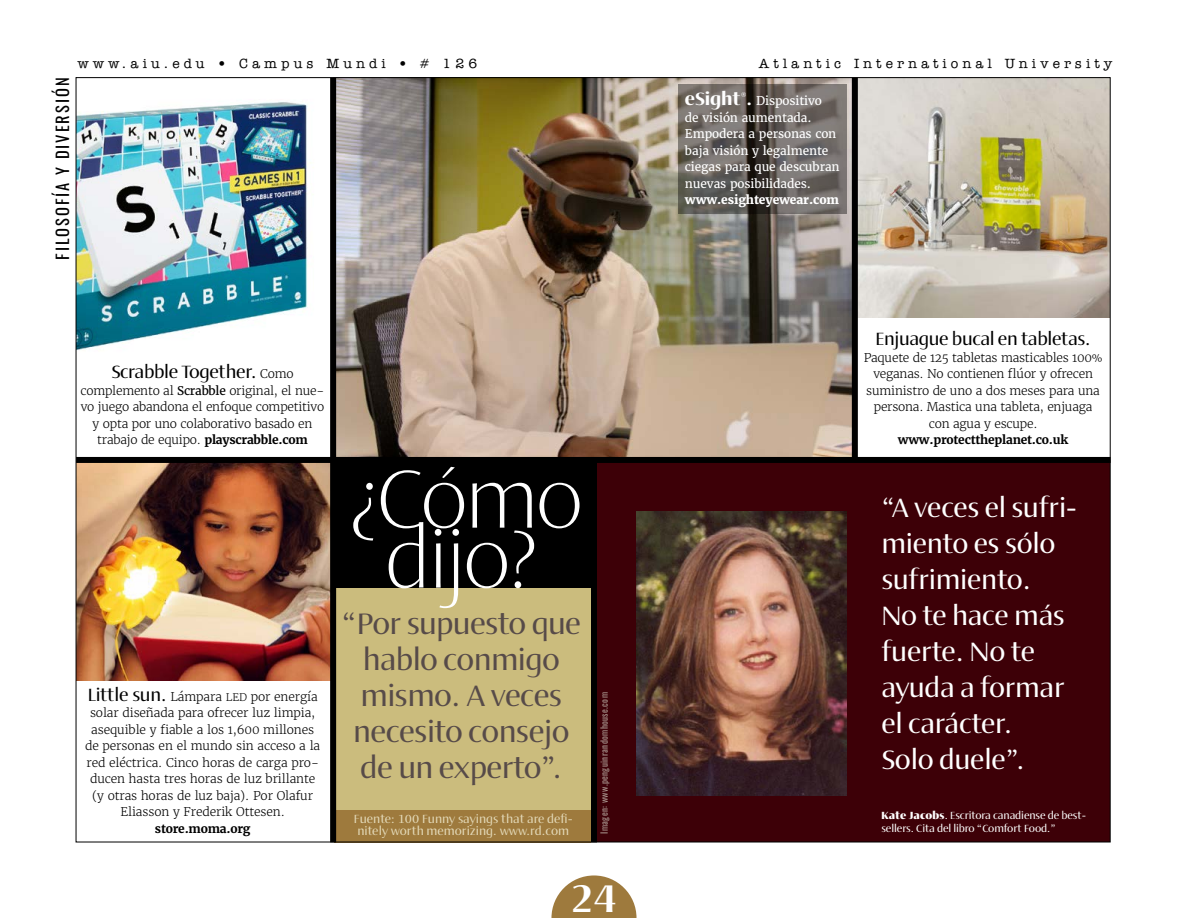
<style>
.page{position:relative;width:1188px;height:918px;background:#fff}
.page>*{position:absolute;margin:0;border:0;box-sizing:border-box;transform-origin:0 0}
.t1{font:300 84px/60px "Ador Hairline";letter-spacing:-.05em;color:#fff;text-align:center}
.t2{font:800 39px "Ador Hairline";color:#fff}
.t3{font:500 30px/36px "Ador Hairline";letter-spacing:-.02em;color:#574b49;text-align:center}
.t4{font:500 27px/36px "Ador Hairline";letter-spacing:-.01em;color:#fff}
.t5{font:500 18px "Ador Hairline";letter-spacing:-.02em;color:#000}
.t6{font:16.5px "Oswald";letter-spacing:.12em;color:#000}
.t7{font:500 13.5px "American Typewriter ITC Pro";letter-spacing:.3em;color:#000}
.t8{font:300 12px/16.5px "Merriweather";letter-spacing:-.02em;color:#000;text-align:center}
.t9{font:12px/16.5px "Merriweather";letter-spacing:-.01em;color:#fff}
.t10{font:500 12px/12px "Ador Hairline";color:#e3d9b8}
.t11{font:700 12px "Merriweather";letter-spacing:-.02em;color:#000}
.t12{font:800 12px "Merriweather";letter-spacing:-.01em;color:#fff}
.t13{font:500 10.5px/13.5px "Ador Hairline";letter-spacing:-.01em;color:#fff}
.t14{font:9px "Oswald";letter-spacing:.04em;color:#a7938c}
.s1{font-family:"Ador Hairline";font-weight:800;font-size:18px}
.s2{font-family:"Merriweather";font-weight:300;font-size:12px}
.s3{font-weight:400}
.s4{font-weight:700}
.s5{font-family:"Ador Hairline";font-weight:500;font-size:18px}
.s6{font-size:10.5px}
.s7{font-weight:900}
</style>
<div class="page">
<img style="left:858px;top:79px;width:251px;height:239px">
<img style="left:78px;top:463px;width:252px;height:218px">
<img style="left:78px;top:102px;width:233px;height:248px">
<img style="left:336px;top:79px;width:516px;height:378px">
<div style="left:597px;top:461px;width:513px;height:381px;background:#3d0007"></div>
<img style="left:637px;top:512px;width:210px;height:283px">
<div style="left:335px;top:461px;width:256px;height:127px;background:#000"></div>
<div style="left:335px;top:588px;width:256px;height:235px;background:#cbbc7d"></div>
<div style="left:335px;top:810px;width:256px;height:32px;background:#9e7a3d"></div>
<svg style="left:551px;top:875px;width:86px;height:43px"></svg>
<div style="left:76px;top:457px;width:1035px;height:6px;background:#000"></div>
<svg style="left:678px;top:84px;width:169px;height:129px;background:#66615d"></svg>
<div style="left:591px;top:459px;width:6px;height:383px;background:#000"></div>
<div style="left:852px;top:78px;width:6px;height:382px;background:#000"></div>
<div style="left:330px;top:78px;width:6px;height:764px;background:#000"></div>
<h3 class="t6" style="left:48px;top:260px;width:184px;rotate:-90deg">FILOSOFÍA Y DIVERSIÓN</h3>
<p class="t7" style="left:77px;top:55px;width:401px">www.aiu.edu • Campus Mundi • # 126</p>
<p class="t7" style="left:759px;top:55px;width:355px">Atlantic International University</p>
<p class="t9" style="left:685px;top:93px;width:156px"><span class="s1">eSight®.</span> Dispositivo<br>de visión aumentada.<br>Empodera a personas con baja visión y legalmente ciegas para que descubran nuevas posibilidades.</p>
<p class="t12" style="left:685px;top:192px;width:156px">www.esighteyewear.com</p>
<h3 class="t5" style="left:111px;top:359px;width:184px">Scrabble Together. <span class="s2">Como</span></h3>
<p class="t8" style="left:81px;top:382px;width:245px">complemento al <span class="s3">Scrabble</span> original, el nue&shy;vo juego abandona el enfoque competitivo y opta por uno colaborativo basado en trabajo de equipo. <span class="s4">playscrabble.com</span></p>
<p class="t8" style="left:85px;top:688px;width:237px"><span class="s5">Little sun.</span> Lámpara <span class="s6">LED</span> por energía solar diseñada para ofrecer luz limpia, asequible y fiable a los 1,600 millones de personas en el mundo sin acceso a la red eléctrica. Cinco horas de carga pro&shy;ducen hasta tres horas de luz brillante (y otras horas de luz baja). Por Olafur Eliasson y Frederik Ottesen.</p>
<p class="t11" style="left:155px;top:821px;width:97px">store.moma.org</p>
<h1 class="t1" style="left:344px;top:465px;width:241px">¿Cómo dijo?</h1>
<h3 class="t3" style="left:342px;top:604px;width:241px">“Por supuesto que hablo conmigo mismo. A veces necesito consejo de un experto”.</h3>
<p class="t10" style="left:354px;top:812px;width:220px">Fuente: 100 Funny sayings that are defi&shy;nitely worth memorizing. www.rd.com</p>
<p class="t14" style="left:596px;top:834px;width:143px;rotate:-90deg">Imagen: www.penguinrandomhouse.com</p>
<h2 class="t2" style="left:571px;top:868px;width:48px">24</h2>
<h3 class="t5" style="left:875px;top:326px;width:217px">Enjuague bucal en tabletas.</h3>
<p class="t8" style="left:864px;top:349px;width:240px">Paquete de 125 tabletas masticables 100<span class="s6">% </span>veganas. No contienen flúor y ofrecen suministro de uno a dos meses para una persona. Mastica una tableta, enjuaga con agua y escupe.</p>
<p class="t11" style="left:898px;top:432px;width:172px">www.protecttheplanet.co.uk</p>
<h3 class="t4" style="left:881px;top:489px;width:197px">“A veces el sufri&shy;miento es sólo sufrimiento.<br>No te hace más fuerte. No te ayuda a formar el carácter.<br>Solo duele”.</h3>
<p class="t13" style="left:881px;top:808px;width:206px"><span class="s7">Kate Jacobs</span>. Escritora canadiense de best&shy;sellers. Cita del libro “Comfort Food.”</p>
</div>
